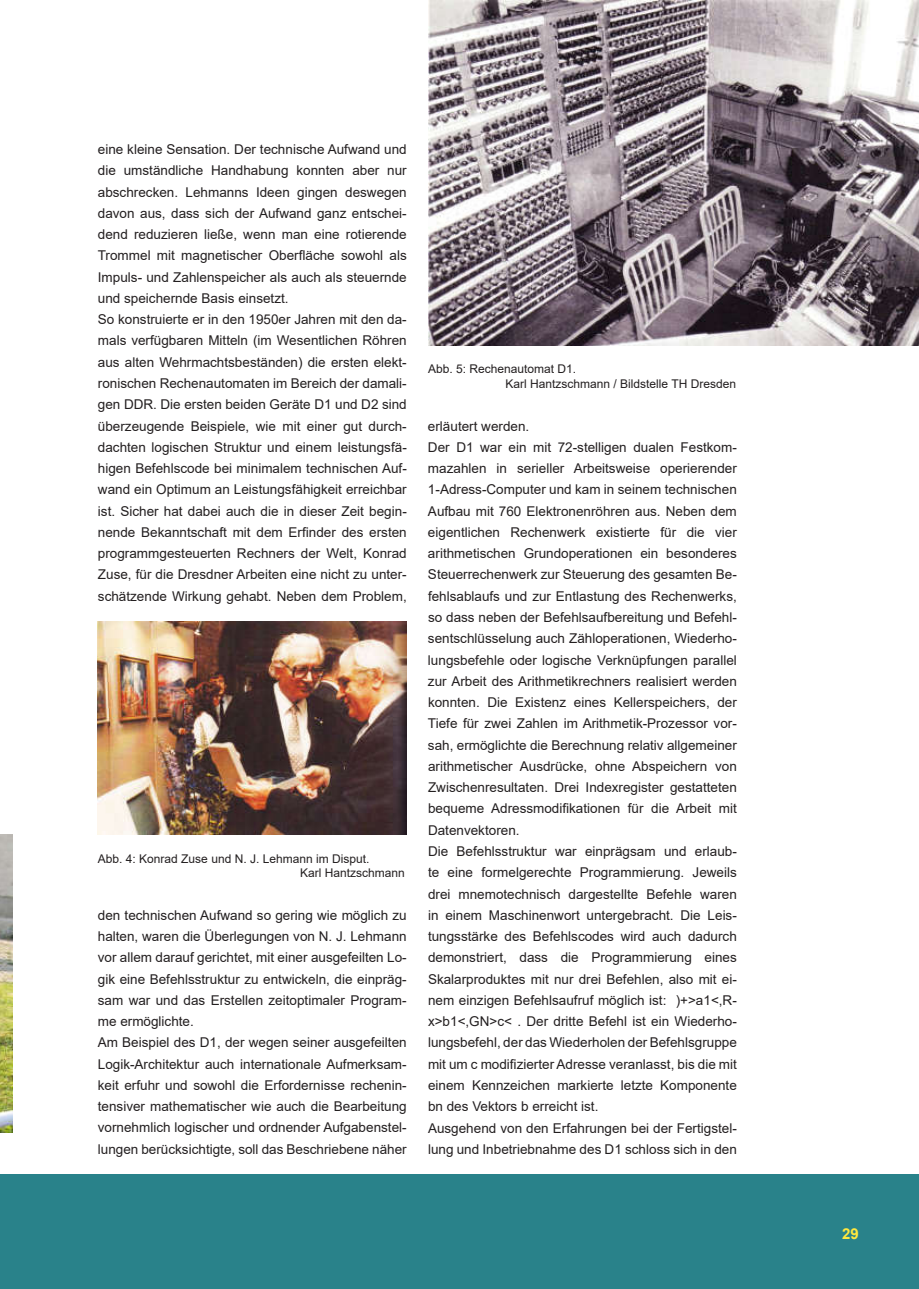
<style>
.page{position:relative;width:919px;height:1289px;background:#fff}
.page>*{position:absolute;margin:0;border:0;box-sizing:border-box;transform-origin:0 0}
.t1{font:700 15px "Arial";color:#ffe83e}
.t2{font:13.5px/21.3px "Arial";color:#231f20}
.t3{font:12px/14.4px "Arial";color:#231f20}
</style>
<div class="page">
<div style="left:13px;top:1174px;width:905px;height:114px;background:#29828a"></div>
<div style="left:0;top:1174px;width:13px;height:114px;background:#29828a"></div>
<img style="left:0;top:834px;width:13px;height:298px">
<img style="left:98px;top:622px;width:308px;height:212px">
<img style="left:428px;top:1px;width:490px;height:345px">
<p class="t2" style="left:98px;top:138px;width:310px">eine kleine Sensation. Der technische Aufwand und die umständliche Handhabung konnten aber nur abschrecken. Lehmanns Ideen gingen deswegen davon aus, dass sich der Aufwand ganz entschei&shy;dend reduzieren ließe, wenn man eine rotierende Trommel mit magnetischer Oberfläche sowohl als Impuls- und Zahlenspeicher als auch als steuernde und speichernde Basis einsetzt.<br>So konstruierte er in den 1950er Jahren mit den da&shy;mals verfügbaren Mitteln (im Wesentlichen Röhren aus alten Wehrmachtsbeständen) die ersten elekt&shy;ronischen Rechenautomaten im Bereich der damali&shy;gen DDR. Die ersten beiden Geräte D1 und D2 sind überzeugende Beispiele, wie mit einer gut durch&shy;dachten logischen Struktur und einem leistungsfä&shy;higen Befehlscode bei minimalem technischen Auf&shy;wand ein Optimum an Leistungsfähigkeit erreichbar ist. Sicher hat dabei auch die in dieser Zeit begin&shy;nende Bekanntschaft mit dem Erfinder des ersten programmgesteuerten Rechners der Welt, Konrad Zuse, für die Dresdner Arbeiten eine nicht zu unter&shy;schätzende Wirkung gehabt. Neben dem Problem,</p>
<p class="t3" style="left:300px;top:851px;width:106px;text-indent:-202px">Abb. 4: Konrad Zuse und N. J. Lehmann im Disput.<br>Karl Hantzschmann</p>
<p class="t2" style="left:98px;top:904px;width:310px">den technischen Aufwand so gering wie möglich zu halten, waren die Überlegungen von N. J. Lehmann vor allem darauf gerichtet, mit einer ausgefeilten Lo&shy;gik eine Befehlsstruktur zu entwickeln, die einpräg&shy;sam war und das Erstellen zeitoptimaler Program&shy;me ermöglichte.<br>Am Beispiel des D1, der wegen seiner ausgefeilten Logik-Architektur auch internationale Aufmerksam&shy;keit erfuhr und sowohl die Erfordernisse rechenin&shy;tensiver mathematischer wie auch die Bearbeitung vornehmlich logischer und ordnender Aufgabenstel&shy;lungen berücksichtigte, soll das Beschriebene näher</p>
<p class="t3" style="left:505px;top:362px;width:232px;text-indent:-77px">Abb. 5: Rechenautomat D1.<br>Karl Hantzschmann / Bildstelle TH Dresden</p>
<p class="t2" style="left:428px;top:415px;width:310px">erläutert werden.<br>Der D1 war ein mit 72-stelligen dualen Festkom&shy;mazahlen in serieller Arbeitsweise operierender 1-Adress-Computer und kam in seinem technischen Aufbau mit 760 Elektronenröhren aus. Neben dem eigentlichen Rechenwerk existierte für die vier arithmetischen Grundoperationen ein besonderes Steuerrechenwerk zur Steuerung des gesamten Be&shy;fehlsablaufs und zur Entlastung des Rechenwerks, so dass neben der Befehlsaufbereitung und Befehl&shy;sentschlüsselung auch Zähloperationen, Wiederho&shy;lungsbefehle oder logische Verknüpfungen parallel zur Arbeit des Arithmetikrechners realisiert werden konnten. Die Existenz eines Kellerspeichers, der Tiefe für zwei Zahlen im Arithmetik-Prozessor vor&shy;sah, ermöglichte die Berechnung relativ allgemeiner arithmetischer Ausdrücke, ohne Abspeichern von Zwischenresultaten. Drei Indexregister gestatteten bequeme Adressmodifikationen für die Arbeit mit Datenvektoren.<br>Die Befehlsstruktur war einprägsam und erlaub&shy;te eine formelgerechte Programmierung. Jeweils drei mnemotechnisch dargestellte Befehle waren in einem Maschinenwort untergebracht. Die Leis&shy;tungsstärke des Befehlscodes wird auch dadurch demonstriert, dass die Programmierung eines Skalarproduktes mit nur drei Befehlen, also mit ei&shy;nem einzigen Befehlsaufruf möglich ist: )+&gt;a1&lt;,R&shy;x&gt;b1&lt;,GN&gt;c&lt; . Der dritte Befehl ist ein Wiederho&shy;lungsbefehl, der das Wiederholen der Befehlsgruppe mit um c modifizierter Adresse veranlasst, bis die mit einem Kennzeichen markierte letzte Komponente bn des Vektors b erreicht ist.<br>Ausgehend von den Erfahrungen bei der Fertigstel&shy;lung und Inbetriebnahme des D1 schloss sich in den</p>
<p class="t1" style="left:842px;top:1227px;width:18px">29</p>
</div>
